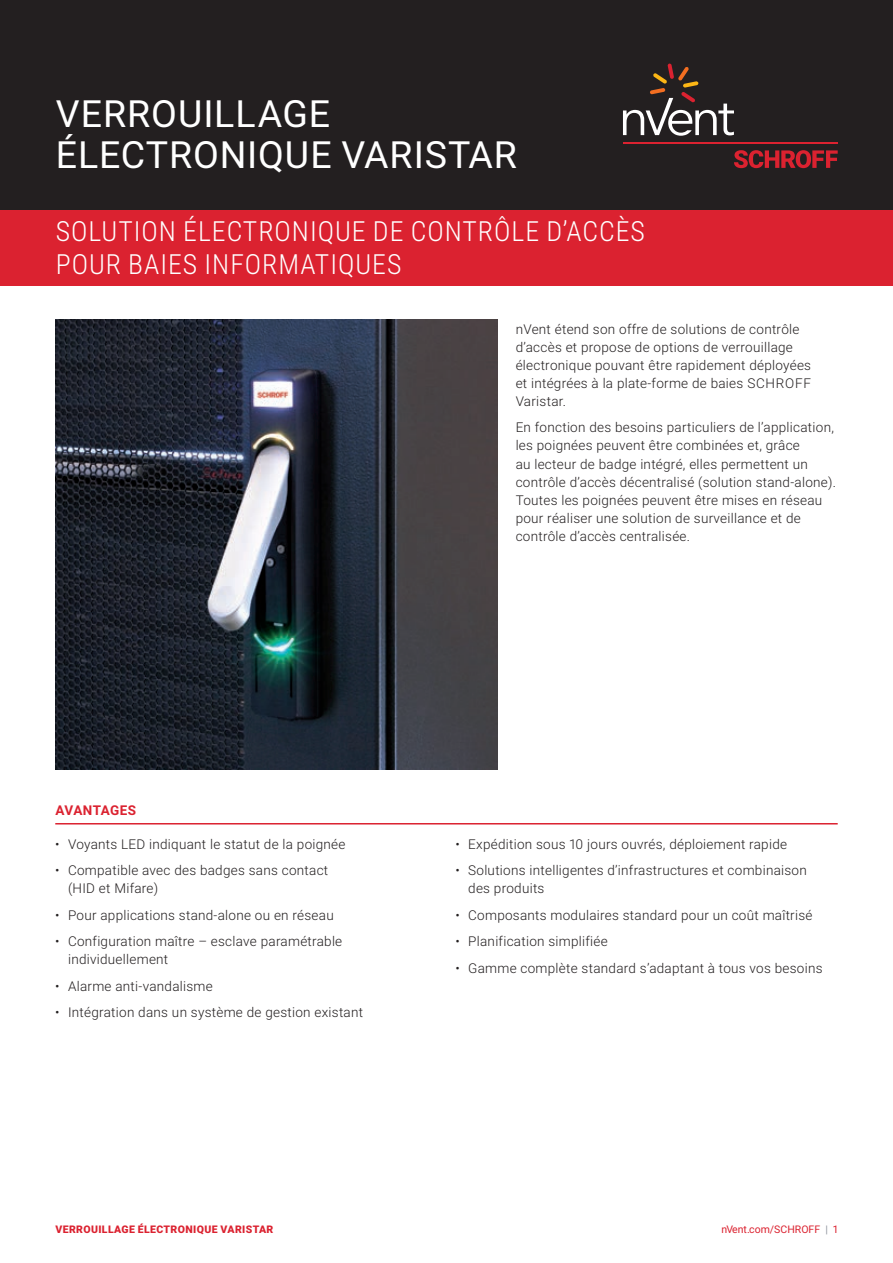
<style>
.page{position:relative;width:893px;height:1263px;background:#fff}
.page>*{position:absolute;margin:0;border:0;box-sizing:border-box;transform-origin:0 0}
.Page_1_Header_-_nVen{font:37.5px/40.5px "Roboto";letter-spacing:.02em;color:#fff}
.t1{font:300 27.75px/32.2px "Roboto Condensed";letter-spacing:.035em;color:#fff}
.Text_-_nVent_Data_Sh{font:300 13.5px/18px "Roboto";letter-spacing:.02em;color:#231f20}
.Subhead_-_nVent_Data{font:700 13.5px "Roboto";letter-spacing:.025em;color:#db2230}
.URL_Page___Red__Foot{font:900 10.5px "Roboto";letter-spacing:.035em;color:#db2230}
.URL_Page___Red__Foot-2{font:10.5px "Roboto";color:#db2230}
.s1{color:#8f959e}
</style>
<div class="page">
<div style="left:0;top:209px;width:893px;height:77px;background:#db2230"></div>
<div style="left:0;top:0;width:893px;height:209px;background:#231f20"></div>
<svg style="left:734px;top:150px;width:104px;height:18px"></svg>
<hr style="left:623px;top:142px;width:215px;height:2px;background:#db2230">
<svg style="left:623px;top:64px;width:111px;height:72px"></svg>
<hr style="left:55px;top:823px;width:783px;height:1px;background:#db2230">
<img style="left:55px;top:320px;width:443px;height:449px">
<p class="Page_1_Header_-_nVen" style="left:56px;top:92px;width:463px">VERROUILLAGE<br>ÉLECTRONIQUE VARISTAR</p>
<p class="t1" style="left:56px;top:214px;width:591px">SOLUTION ÉLECTRONIQUE DE CONTRÔLE D’ACCÈS<br>POUR BAIES INFORMATIQUES</p>
<p class="Text_-_nVent_Data_Sh" style="left:516px;top:320px;width:297px">nVent étend son offre de solutions de contrôle d’accès et propose de options de verrouillage électronique pouvant être rapidement déployées et intégrées à la plate-forme de baies SCHROFF Varistar.</p>
<p class="Text_-_nVent_Data_Sh" style="left:516px;top:418px;width:322px">En fonction des besoins particuliers de l’application, les poignées peuvent être combinées et, grâce<br>au lecteur de badge intégré, elles permettent un contrôle d’accès décentralisé (solution stand-alone).<br>Toutes les poignées peuvent être mises en réseau pour réaliser une solution de surveillance et de contrôle d’accès centralisée.</p>
<p class="Subhead_-_nVent_Data" style="left:56px;top:800px;width:82px">AVANTAGES</p>
<p class="Text_-_nVent_Data_Sh" style="left:55px;top:834px;width:292px">• Voyants LED indiquant le statut de la poignée</p>
<p class="Text_-_nVent_Data_Sh" style="left:68px;top:861px;width:262px;text-indent:-13px">• Compatible avec des badges sans contact (HID et Mifare)</p>
<p class="Text_-_nVent_Data_Sh" style="left:55px;top:905px;width:280px">• Pour applications stand-alone ou en réseau</p>
<p class="Text_-_nVent_Data_Sh" style="left:68px;top:932px;width:276px;text-indent:-13px">• Configuration maître – esclave paramétrable individuellement</p>
<p class="Text_-_nVent_Data_Sh" style="left:55px;top:976px;width:159px">• Alarme anti-vandalisme</p>
<p class="Text_-_nVent_Data_Sh" style="left:55px;top:1003px;width:309px">• Intégration dans un système de gestion existant</p>
<p class="Text_-_nVent_Data_Sh" style="left:455px;top:834px;width:333px">• Expédition sous 10 jours ouvrés, déploiement rapide</p>
<p class="Text_-_nVent_Data_Sh" style="left:468px;top:861px;width:340px;text-indent:-13px">• Solutions intelligentes d’infrastructures et combinaison des produits</p>
<p class="Text_-_nVent_Data_Sh" style="left:455px;top:905px;width:359px">• Composants modulaires standard pour un coût maîtrisé</p>
<p class="Text_-_nVent_Data_Sh" style="left:455px;top:932px;width:154px">• Planification simplifiée</p>
<p class="Text_-_nVent_Data_Sh" style="left:455px;top:958px;width:369px">• Gamme complète standard s’adaptant à tous vos besoins</p>
<p class="URL_Page___Red__Foot" style="left:55px;top:1222px;width:219px">VERROUILLAGE ÉLECTRONIQUE VARISTAR</p>
<p class="URL_Page___Red__Foot-2" style="left:721px;top:1222px;width:118px">nVent.com/SCHROFF <span class="s1">|</span> 1</p>
</div>
